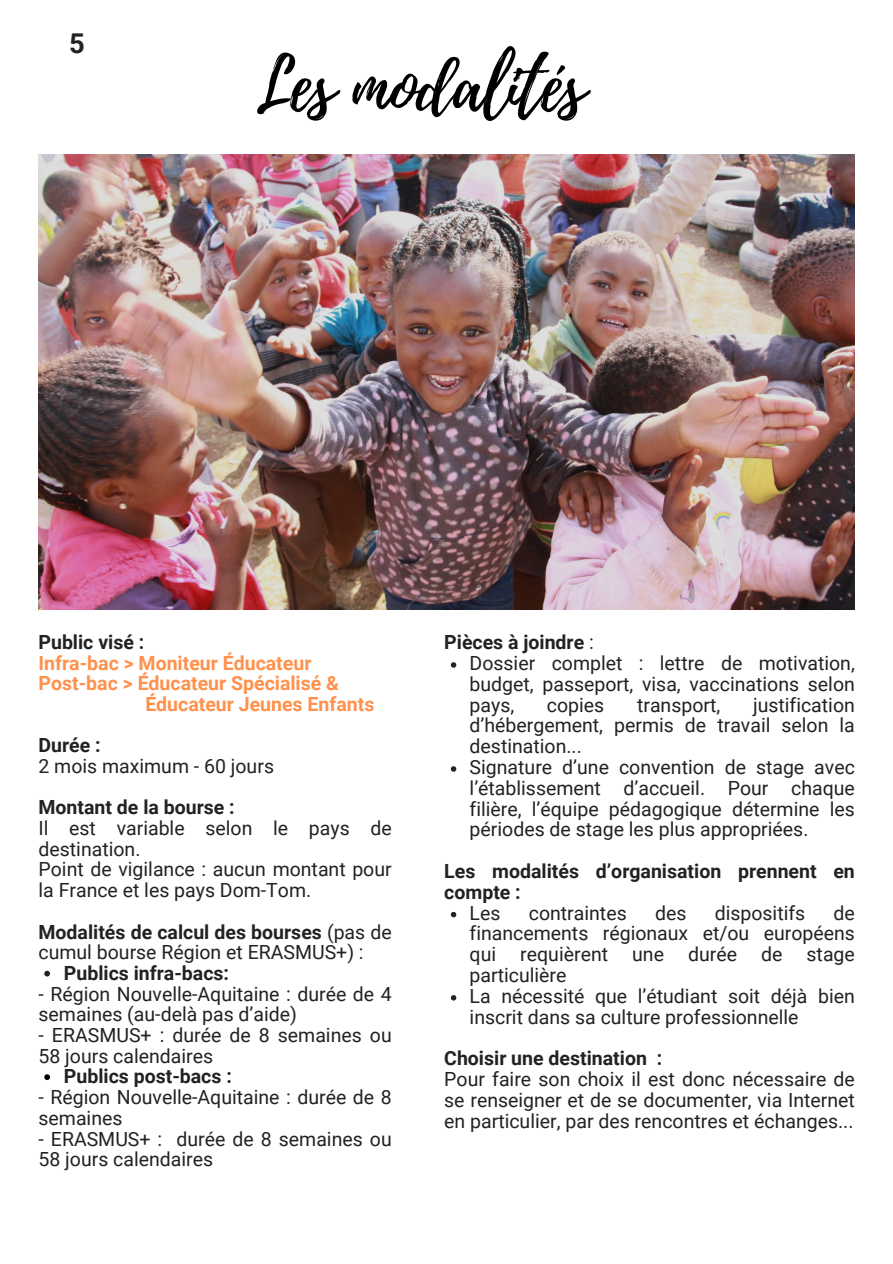
<style>
.page{position:relative;width:893px;height:1264px;background:#fff}
.page>*{position:absolute;margin:0;border:0;box-sizing:border-box;transform-origin:0 0}
.t1{font:72.6px "Playlist Script";letter-spacing:-.02em;color:#000}
.t2{font:700 27.3px "Roboto";color:#222}
.t3{font:19.5px/20.9px "Roboto";color:#222}
.t4{font:700 19.5px/20.9px "Roboto";color:#222}
.t5{font:700 19.5px "Roboto";color:#ff914d}
.s1{font-weight:700}
.s2{font-weight:400}
</style>
<div class="page">
<img style="left:39px;top:155px;width:815px;height:454px">
<svg style="left:451px;top:662px;width:5px;height:5px"></svg>
<svg style="left:451px;top:766px;width:5px;height:5px"></svg>
<svg style="left:451px;top:911px;width:5px;height:6px"></svg>
<svg style="left:451px;top:995px;width:5px;height:5px"></svg>
<svg style="left:44px;top:970px;width:6px;height:6px"></svg>
<svg style="left:44px;top:1074px;width:6px;height:5px"></svg>
<p class="t2" style="left:69px;top:28px;width:17px">5</p>
<h1 class="t1" style="left:255px;top:34px;width:331px">Les modalités</h1>
<p class="t4" style="left:39px;top:631px;width:107px">Public visé :</p>
<p class="t5" style="left:39px;top:651px;width:274px">Infra-bac &gt; Moniteur Éducateur</p>
<p class="t5" style="left:39px;top:672px;width:302px">Post-bac &gt; Éducateur Spécialisé &amp;</p>
<p class="t5" style="left:145px;top:692px;width:230px">Éducateur Jeunes Enfants</p>
<p class="t4" style="left:39px;top:735px;width:64px">Durée :</p>
<p class="t3" style="left:39px;top:756px;width:237px">2 mois maximum - 60 jours</p>
<p class="t4" style="left:39px;top:797px;width:198px">Montant de la bourse :</p>
<p class="t3" style="left:39px;top:818px;width:355px">Il est variable selon le pays de destination.</p>
<p class="t3" style="left:39px;top:859px;width:355px">Point de vigilance : aucun montant pour la France et les pays Dom-Tom.</p>
<p class="t3" style="left:39px;top:921px;width:355px"><span class="s1">Modalités de calcul des bourses</span> (pas de cumul bourse Région et ERASMUS+) :</p>
<h2 class="t4" style="left:64px;top:962px;width:167px">Publics infra-bacs:</h2>
<h2 class="t3" style="left:39px;top:983px;width:355px">- Région Nouvelle-Aquitaine : durée de 4</h2>
<p class="t3" style="left:39px;top:1004px;width:260px">semaines (au-delà pas d’aide)</p>
<p class="t3" style="left:39px;top:1024px;width:355px">- ERASMUS+ : durée de 8 semaines ou</p>
<p class="t3" style="left:64px;top:1045px;width:169px;text-indent:-25px">58 jours calendaires<br><span class="s1">Publics post-bacs :</span></p>
<p class="t3" style="left:39px;top:1087px;width:355px">- Région Nouvelle-Aquitaine : durée de 8 semaines</p>
<p class="t3" style="left:39px;top:1128px;width:355px">- ERASMUS+ : durée de 8 semaines ou<br>58 jours calendaires</p>
<h2 class="t4" style="left:444px;top:632px;width:151px">Pièces à joindre <span class="s2">:</span></h2>
<p class="t3" style="left:469px;top:653px;width:387px;text-align:justify">Dossier complet : lettre de motivation, budget, passeport, visa, vaccinations selon pays,</p>
<p class="t3" style="left:469px;top:694px;width:387px;text-align:justify;text-indent:283px">justification d’hébergement, permis de travail selon la destination...</p>
<h2 class="t3" style="left:469px;top:756px;width:387px;text-align:justify">Signature d’une convention de stage avec l’établissement d’accueil. Pour chaque filière, l’équipe pédagogique détermine les périodes de stage les plus appropriées.</h2>
<p class="t4" style="left:444px;top:860px;width:412px">Les modalités d’organisation prennent en compte :</p>
<p class="t3" style="left:469px;top:902px;width:32px">Les</p>
<p class="t3" style="left:528px;top:902px;width:99px">contraintes</p>
<p class="t3" style="left:655px;top:902px;width:33px">des</p>
<p class="t3" style="left:714px;top:902px;width:92px">dispositifs</p>
<p class="t3" style="left:547px;top:694px;width:59px">copies</p>
<p class="t3" style="left:637px;top:694px;width:85px">transport,</p>
<p class="t3" style="left:469px;top:902px;width:387px;text-align:justify;text-indent:364px">de financements régionaux et/ou européens qui requièrent une durée de stage particulière</p>
<p class="t3" style="left:469px;top:985px;width:387px">La nécessité que l’étudiant soit déjà bien inscrit dans sa culture professionnelle</p>
<p class="t4" style="left:444px;top:1048px;width:204px">Choisir une destination</p>
<p class="t3" style="left:444px;top:1048px;width:412px;text-indent:212px"><span class="s1">:<br></span>Pour faire son choix il est donc nécessaire de se renseigner et de se documenter, via Internet</p>
<p class="t3" style="left:444px;top:1110px;width:411px">en particulier, par des rencontres et échanges...</p>
</div>
